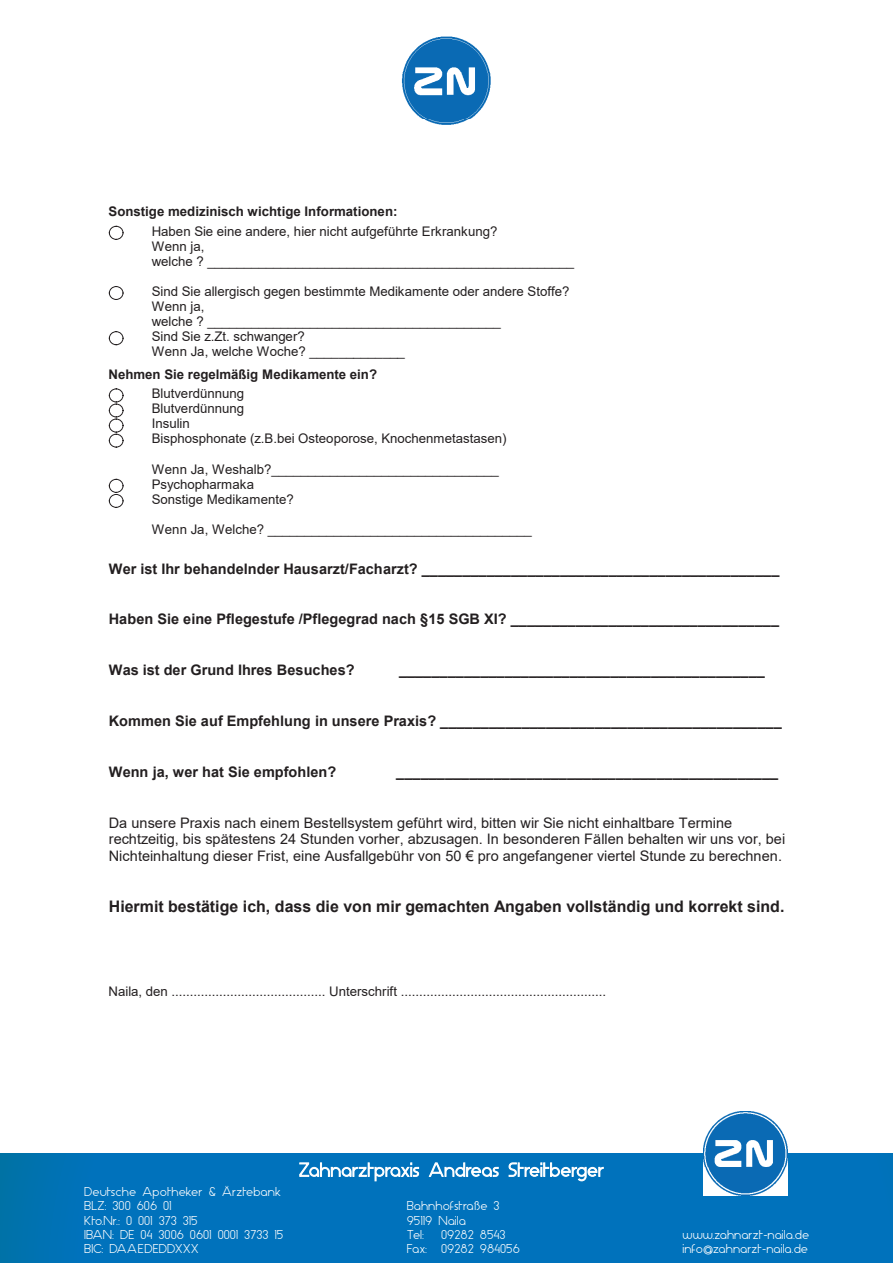
<style>
.page{position:relative;width:893px;height:1263px;background:#fff}
.page>*{position:absolute;margin:0;border:0;box-sizing:border-box;transform-origin:0 0}
.t1{font:700 15.9px "Arial";color:#231f20}
.t2{font:700 14.55px "Arial";color:#231f20}
.t3{font:14.55px/16.6px "Arial";color:#231f20}
.t4{font:13.2px/15px "Arial";color:#231f20}
.t5{font:700 13.2px/19.4px "Arial";color:#231f20}
.Absatzformat_4{font:700 12px/14.4px "Aspergit";color:#fff}
.Absatzformat_5{font:700 12px "Aspergit";color:#fff}
.s1{font-weight:700}
.s2{font-weight:400}
</style>
<div class="page">
<img style="left:401px;top:36px;width:90px;height:89px">
<div style="left:0;top:1153px;width:893px;height:110px;background:#0072bc"></div>
<svg style="left:299px;top:1162px;width:305px;height:19px"></svg>
<img style="left:703px;top:1111px;width:84px;height:84px">
<div style="left:109px;top:226px;width:14px;height:13px;background:#fff;border:1px solid #231f20;border-radius:7px"></div>
<div style="left:109px;top:286px;width:14px;height:14px;background:#fff;border:1px solid #231f20;border-radius:7px"></div>
<div style="left:109px;top:331px;width:14px;height:14px;background:#fff;border:1px solid #231f20;border-radius:7px"></div>
<div style="left:109px;top:389px;width:14px;height:13px;background:#fff;border:1px solid #231f20;border-radius:7px"></div>
<div style="left:109px;top:404px;width:14px;height:13px;background:#fff;border:1px solid #231f20;border-radius:7px"></div>
<div style="left:109px;top:419px;width:14px;height:13px;background:#fff;border:1px solid #231f20;border-radius:7px"></div>
<div style="left:109px;top:434px;width:14px;height:13px;background:#fff;border:1px solid #231f20;border-radius:7px"></div>
<div style="left:109px;top:479px;width:14px;height:13px;background:#fff;border:1px solid #231f20;border-radius:7px"></div>
<div style="left:109px;top:494px;width:14px;height:13px;background:#fff;border:1px solid #231f20;border-radius:7px"></div>
<p class="t4" style="left:152px;top:202px;width:347px;line-height:19.2px;text-indent:-43px"><span class="s1">Sonstige medizinisch wichtige Informationen:<br></span>Haben Sie eine andere, hier nicht aufgeführte Erkrankung?</p>
<p class="t4" style="left:152px;top:238px;width:424px">Wenn ja,<br>welche ? __________________________________________________</p>
<p class="t4" style="left:152px;top:284px;width:419px">Sind Sie allergisch gegen bestimmte Medikamente oder andere Stoffe?<br>Wenn ja,<br>welche ? ________________________________________<br>Sind Sie z.Zt. schwanger?<br>Wenn Ja, welche Woche? _____________</p>
<p class="t5" style="left:152px;top:365px;width:227px;text-indent:-43px">Nehmen Sie regelmäßig Medikamente ein?<br><span class="s2">Blutverdünnung</span></p>
<p class="t4" style="left:152px;top:401px;width:356px">Blutverdünnung<br>Insulin<br>Bisphosphonate (z.B.bei Osteoporose, Knochenmetastasen)</p>
<p class="t4" style="left:152px;top:461px;width:349px">Wenn Ja, Weshalb?_______________________________<br>Psychopharmaka<br>Sonstige Medikamente?</p>
<p class="t4" style="left:152px;top:522px;width:382px">Wenn Ja, Welche? ____________________________________</p>
<p class="t2" style="left:109px;top:558px;width:672px">Wer ist Ihr behandelnder Hausarzt/Facharzt? ____________________________________________</p>
<p class="t2" style="left:109px;top:609px;width:672px">Haben Sie eine Pflegestufe /Pflegegrad nach §15 SGB XI? _________________________________</p>
<p class="t2" style="left:109px;top:660px;width:247px">Was ist der Grund Ihres Besuches?</p>
<p class="t2" style="left:399px;top:660px;width:367px">_____________________________________________</p>
<p class="t2" style="left:109px;top:711px;width:674px">Kommen Sie auf Empfehlung in unsere Praxis? __________________________________________</p>
<p class="t2" style="left:109px;top:761px;width:229px">Wenn ja, wer hat Sie empfohlen?</p>
<p class="t2" style="left:396px;top:761px;width:384px">_______________________________________________</p>
<p class="t3" style="left:109px;top:814px;width:678px">Da unsere Praxis nach einem Bestellsystem geführt wird, bitten wir Sie nicht einhaltbare Termine rechtzeitig, bis spätestens 24 Stunden vorher, abzusagen. In besonderen Fällen behalten wir uns vor, bei<br>Nichteinhaltung dieser Frist, eine Ausfallgebühr von 50 € pro angefangener viertel Stunde zu berechnen.</p>
<p class="t1" style="left:109px;top:895px;width:677px">Hiermit bestätige ich, dass die von mir gemachten Angaben vollständig und korrekt sind.</p>
<p class="t4" style="left:109px;top:984px;width:499px">Naila, den .......................................... Unterschrift ........................................................</p>
<p class="Absatzformat_4" style="left:84px;top:1185px;width:198px">Deutsche Apotheker &amp; Ärztebank</p>
<p class="Absatzformat_4" style="left:84px;top:1199px;width:89px">BLZ: 300 606 01</p>
<p class="Absatzformat_4" style="left:84px;top:1213px;width:115px">Kto.Nr.: 0 001 373 315</p>
<p class="Absatzformat_4" style="left:84px;top:1228px;width:201px">IBAN: DE 04 3006 0601 0001 3733 15<br>BIC: DAAEDEDDXXX</p>
<p class="Absatzformat_5" style="left:407px;top:1199px;width:94px">Bahnhofstraße 3</p>
<p class="Absatzformat_5" style="left:407px;top:1213px;width:61px">95119 Naila</p>
<p class="Absatzformat_5" style="left:407px;top:1228px;width:19px">Tel:</p>
<p class="Absatzformat_5" style="left:441px;top:1228px;width:66px">09282 8543</p>
<p class="Absatzformat_5" style="left:407px;top:1242px;width:115px">Fax: 09282 984056</p>
<p class="Absatzformat_4" style="left:682px;top:1228px;width:128px">www.zahnarzt-naila.de</p>
<p class="Absatzformat_4" style="left:682px;top:1242px;width:127px">info@zahnarzt-naila.de</p>
</div>
